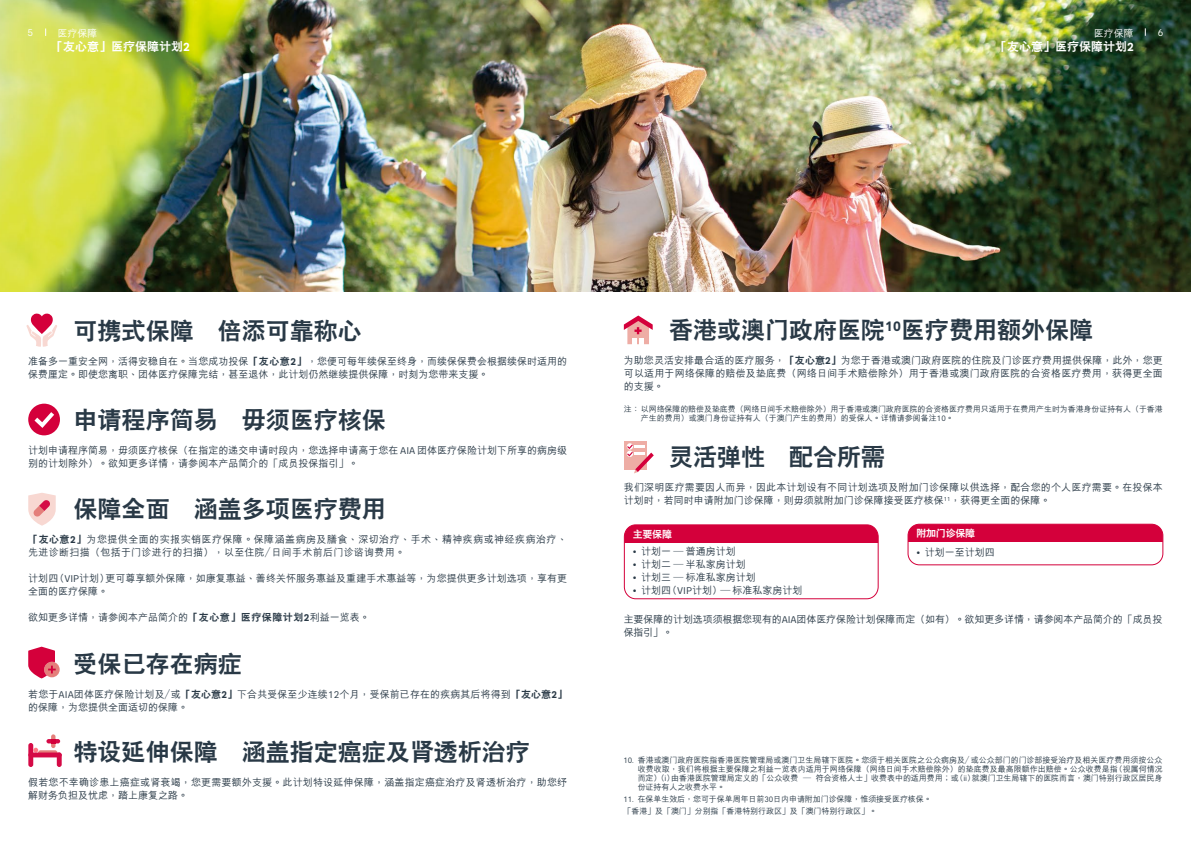
<style>
.page{position:relative;width:1191px;height:842px;background:#fff}
.page>*{position:absolute;margin:0;border:0;box-sizing:border-box;transform-origin:0 0}
.t1{font:800 24px "C Hei 2 HKS";color:#293946}
.t2{font:800 12px "C Hei 2 HKS";color:#fff}
.t3{font:500 10px/13px "M Hei HKS";color:#293946}
.t4{font:500 10px/13px "M Hei HKS";letter-spacing:.045em;color:#293946}
.t5{font:800 10px "C Hei 2 HKS";letter-spacing:-.025em;color:#fff}
.t6{font:500 10px "M Hei HKS";color:#fff}
.t7{font:10px "AIA Everest";color:#fff}
.t8{font:500 8px/9px "M Hei HKS";letter-spacing:-.01em;color:#293946}
.s1{font-family:"AIA Everest";font-weight:700}
.s2{font-family:"C Hei 2 HKS";font-weight:800}
.s3{font-family:"AIA Everest";font-weight:400}
</style>
<div class="page">
<img style="left:0;top:0;width:1191px;height:291px">
<svg style="left:624px;top:315px;width:28px;height:29px"></svg>
<svg style="left:28px;top:493px;width:28px;height:33px"></svg>
<svg style="left:44px;top:662px;width:16px;height:15px"></svg>
<svg style="left:28px;top:647px;width:28px;height:31px"></svg>
<svg style="left:26px;top:313px;width:31px;height:34px"></svg>
<svg style="left:46px;top:739px;width:14px;height:4px"></svg>
<svg style="left:51px;top:734px;width:4px;height:14px"></svg>
<svg style="left:51px;top:739px;width:4px;height:4px"></svg>
<div style="left:28px;top:743px;width:5px;height:24px;background:#d50a46;border-radius:2px"></div>
<div style="left:38px;top:750px;width:19px;height:5px;background:#e47f7b;border-radius:2px"></div>
<svg style="left:33px;top:748px;width:5px;height:4px"></svg>
<div style="left:57px;top:752px;width:5px;height:15px;background:#d50a46;border-radius:2px"></div>
<div style="left:28px;top:752px;width:34px;height:5px;background:#d50a46;border-radius:2px"></div>
<div style="left:28px;top:404px;width:32px;height:31px;background:#d4003b;border-radius:50%"></div>
<svg style="left:34px;top:412px;width:20px;height:16px"></svg>
<div style="left:624px;top:525px;width:254px;height:17px;background:#d4003b"></div>
<div style="left:624px;top:524px;width:254px;height:75px;border:1px solid #d4003b;border-radius:12px"></div>
<div style="left:908px;top:524px;width:254px;height:17px;background:#d4003b"></div>
<div style="left:907px;top:524px;width:256px;height:41px;border:1px solid #d4003b;border-radius:11px"></div>
<div style="left:624px;top:441px;width:22px;height:28px;background:#eeada5"></div>
<svg style="left:627px;top:444px;width:27px;height:29px"></svg>
<p class="t6" style="left:57px;top:26px;width:41px">醫療保障</p>
<p class="t2" style="left:51px;top:39px;width:140px">「友心意」醫療保障計劃<span class="s1">2</span></p>
<p class="t6" style="left:1093px;top:26px;width:41px">醫療保障</p>
<p class="t2" style="left:995px;top:39px;width:140px">「友心意」醫療保障計劃<span class="s1">2</span></p>
<p class="t7" style="left:28px;top:27px;width:7px">5</p>
<p class="t7" style="left:1157px;top:27px;width:7px">6</p>
<h1 class="t1" style="left:74px;top:315px;width:289px">可攜式保障　倍添可靠稱心</h1>
<p class="t3" style="left:28px;top:354px;width:540px">準備多一重安全網，活得安穩自在。當您成功投保<span class="s2">「友心意</span><span class="s1">2</span><span class="s2">」</span>，您便可每年續保至終身，而續保保費會根據續保時適用的保費釐定。即使您離職、團體醫療保障完結，甚至退休，此計劃仍然繼續提供保障，時刻為您帶來支援。</p>
<h1 class="t1" style="left:74px;top:404px;width:313px">申請程序簡易　毋須醫療核保</h1>
<p class="t3" style="left:28px;top:443px;width:540px">計劃申請程序簡易，毋須醫療核保（在指定的遞交申請時段內，您選擇申請高於您在 <span class="s3">AIA</span> 團體醫療保險計劃下所享的病房級別的計劃除外）。欲知更多詳情，請參閱本產品簡介的「成員投保指引」。</p>
<h1 class="t1" style="left:74px;top:493px;width:313px">保障全面　涵蓋多項醫療費用</h1>
<p class="t4" style="left:28px;top:532px;width:540px"><span class="s2">「友心意</span><span class="s1">2</span><span class="s2">」</span>為您提供全面的實報實銷醫療保障。保障涵蓋病房及膳食、深切治療、手術、精神疾病或神經疾病治療、先進診斷掃描（包括於門診進行的掃描），以至住院／日間手術前後門診諮詢費用。</p>
<p class="t3" style="left:28px;top:571px;width:540px">計劃四（<span class="s3">VIP</span>計劃）更可尊享額外保障，如康復惠益、善終關懷服務惠益及重建手術惠益等，為您提供更多計劃選項，享有更全面的醫療保障。</p>
<p class="t3" style="left:28px;top:610px;width:343px">欲知更多詳情，請參閱本產品簡介的<span class="s2">「友心意」醫療保障計劃</span><span class="s1">2</span>利益一覽表。</p>
<h1 class="t1" style="left:74px;top:648px;width:193px">受保已存在病症　</h1>
<p class="t3" style="left:28px;top:686px;width:540px">若您於<span class="s3">AIA</span>團體醫療保險計劃及／或<span class="s2">「友心意</span><span class="s1">2</span><span class="s2">」</span>下合共受保至少連續<span class="s3">12</span>個月，受保前已存在的疾病其後將得到<span class="s2">「友心意</span><span class="s1">2</span><span class="s2">」</span>的保障，為您提供全面適切的保障。</p>
<h1 class="t1" style="left:74px;top:736px;width:458px">特設延伸保障　涵蓋指定癌症及腎透析治療</h1>
<p class="t3" style="left:28px;top:775px;width:540px">假若您不幸確診患上癌症或腎衰竭，您更需要額外支援。此計劃特設延伸保障，涵蓋指定癌症治療及腎透析治療，助您紓解財務負擔及憂慮，踏上康復之路。</p>
<h1 class="t1" style="left:669px;top:314px;width:425px">香港或澳門政府醫院<sup>10</sup>醫療費用額外保障</h1>
<p class="t3" style="left:624px;top:353px;width:540px;text-align:justify">為助您靈活安排最合適的醫療服務，<span class="s2">「友心意</span><span class="s1">2</span><span class="s2">」</span>為您於香港或澳門政府醫院的住院及門診醫療費用提供保障，此外，您更可以適用於網絡保障的賠償及墊底費（網絡日間手術賠償除外）用於香港或澳門政府醫院的合資格醫療費用，獲得更全面的支援。</p>
<p class="t8" style="left:641px;top:404px;width:523px;text-indent:-17px">註：以網絡保障的賠償及墊底費（網絡日間手術賠償除外）用於香港或澳門政府醫院的合資格醫療費用只適用於在費用產生時為香港身份證持有人（於香港產生的費用）或澳門身份證持有人（於澳門產生的費用）的受保人。詳情請參閱備註<span class="s3">10</span>。</p>
<h1 class="t1" style="left:669px;top:441px;width:217px">靈活彈性　配合所需</h1>
<p class="t3" style="left:624px;top:480px;width:540px">我們深明醫療需要因人而異，因此本計劃設有不同計劃選項及附加門診保障以供選擇，配合您的個人醫療需要。在投保本計劃時，若同時申請附加門診保障，則毋須就附加門診保障接受醫療核保<sup>11</sup>，獲得更全面的保障。</p>
<p class="t5" style="left:633px;top:527px;width:41px">主要保障</p>
<p class="t3" style="left:633px;top:544px;width:105px"><span class="s3">•</span> 計劃一 — 普通房計劃</p>
<p class="t3" style="left:633px;top:557px;width:115px"><span class="s3">•</span> 計劃二 — 半私家房計劃</p>
<p class="t3" style="left:633px;top:570px;width:125px"><span class="s3">•</span> 計劃三 — 標準私家房計劃</p>
<p class="t3" style="left:633px;top:583px;width:171px"><span class="s3">•</span> 計劃四（<span class="s3">VIP</span>計劃）— 標準私家房計劃</p>
<p class="t5" style="left:916px;top:526px;width:60px">附加門診保障</p>
<p class="t3" style="left:916px;top:545px;width:80px"><span class="s3">•</span> 計劃一至計劃四</p>
<p class="t3" style="left:623px;top:612px;width:540px">主要保障的計劃選項須根據您現有的<span class="s3">AIA</span>團體醫療保險計劃保障而定（如有）。欲知更多詳情，請參閱本產品簡介的「成員投保指引」。</p>
<p class="t8" style="left:637px;top:755px;width:526px;text-align:justify;text-indent:-14px"><span class="s3">10.</span> 香港或澳門政府醫院指香港醫院管理局或澳門衛生局轄下醫院。您須於相關醫院之公眾病房及／或公眾部門的門診部接受治療及相關醫療費用須按公眾收費收取，我們將根據主要保障之利益一覽表內適用於網絡保障（網絡日間手術賠償除外）的墊底費及最高限額作出賠償。公眾收費是指（視屬何情況而定）（<span class="s3">i</span>）由香港醫院管理局定義的「公眾收費 — 符合資格人士」收費表中的適用費用；或（<span class="s3">ii</span>）就澳門衛生局轄下的醫院而言，澳門特別行政區居民身份證持有人之收費水平。</p>
<p class="t8" style="left:623px;top:792px;width:310px;line-height:11.8px"><span class="s3">11.</span> 在保單生效後，您可於保單週年日前<span class="s3">30</span>日內申請附加門診保障，惟須接受醫療核保。「香港」及「澳門」分別指「香港特別行政區」及「澳門特別行政區」。</p>
</div>
